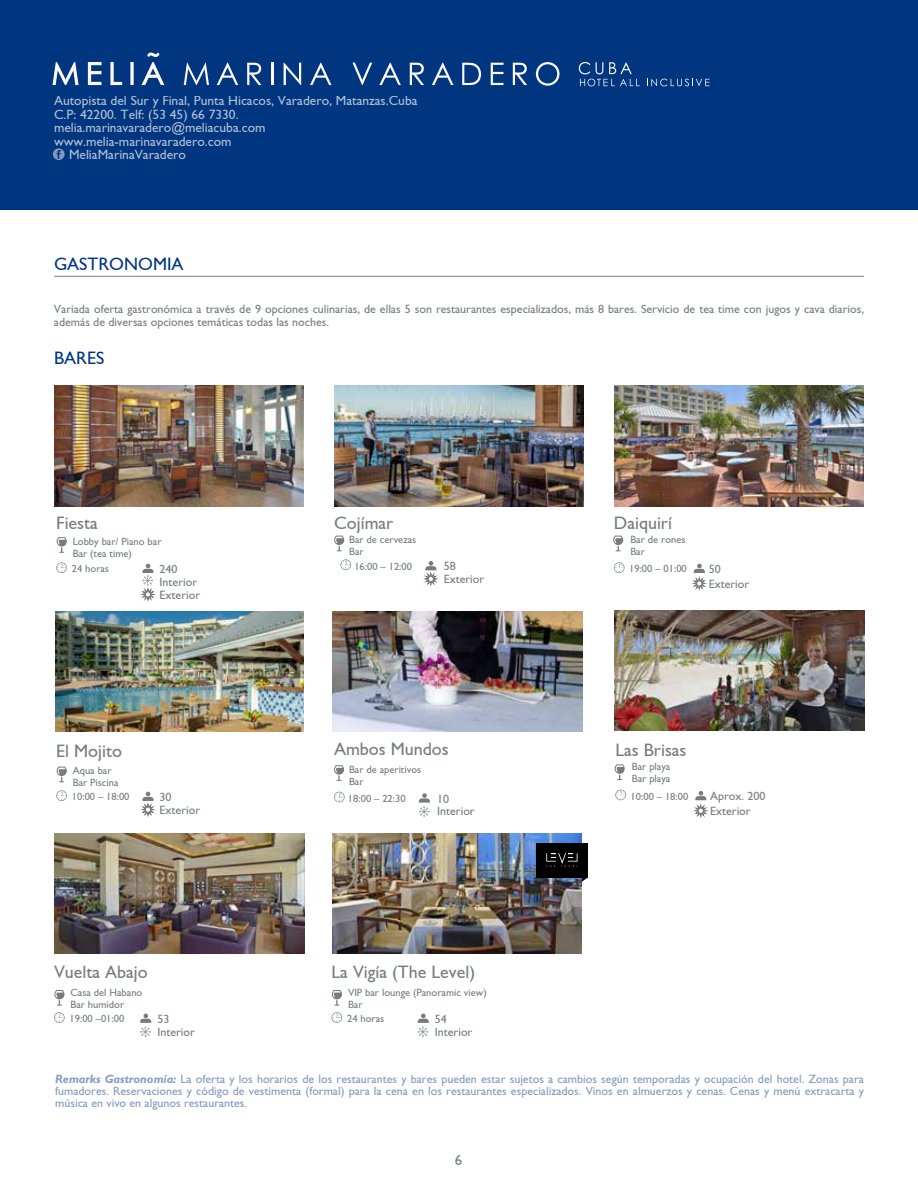
<style>
.page{position:relative;width:918px;height:1188px;background:#fff}
.page>*{position:absolute;margin:0;border:0;box-sizing:border-box;transform-origin:0 0}
.t1{font:18px "Gill Sans";color:#767b7d}
.t2{font:18px "Gill Sans";color:#003580}
.t3{font:15px "Gill Sans";color:#767b7d}
.t4{font:13.5px "Gill Sans";color:#fff}
.t5{font:12px/12px "Gill Sans";color:#809ac0;text-align:justify}
.t6{font:12px/12.8px "Gill Sans";color:#767b7d}
.t7{font:10.5px/12px "Gill Sans";color:#767b7d}
.s1{font-weight:700;font-style:italic}
</style>
<div class="page">
<div style="left:0;top:0;width:918px;height:210px;background:#003580"></div>
<svg style="left:647px;top:79px;width:62px;height:7px"></svg>
<svg style="left:52px;top:52px;width:112px;height:33px"></svg>
<svg style="left:579px;top:62px;width:61px;height:24px"></svg>
<svg style="left:184px;top:63px;width:25px;height:22px"></svg>
<svg style="left:217px;top:63px;width:21px;height:22px"></svg>
<svg style="left:247px;top:63px;width:15px;height:22px"></svg>
<hr style="left:271px;top:63px;width:2px;height:22px;background:#fefafb">
<svg style="left:284px;top:63px;width:17px;height:22px"></svg>
<svg style="left:310px;top:63px;width:22px;height:22px"></svg>
<svg style="left:352px;top:63px;width:20px;height:22px"></svg>
<svg style="left:379px;top:63px;width:22px;height:22px"></svg>
<svg style="left:410px;top:63px;width:14px;height:22px"></svg>
<svg style="left:432px;top:63px;width:21px;height:22px"></svg>
<svg style="left:462px;top:63px;width:19px;height:22px"></svg>
<svg style="left:491px;top:63px;width:13px;height:22px"></svg>
<svg style="left:513px;top:63px;width:14px;height:22px"></svg>
<svg style="left:536px;top:62px;width:23px;height:24px"></svg>
<svg style="left:53px;top:148px;width:12px;height:12px"></svg>
<img style="left:54px;top:386px;width:250px;height:120px">
<img style="left:334px;top:386px;width:250px;height:120px">
<img style="left:614px;top:386px;width:250px;height:120px">
<img style="left:55px;top:833px;width:249px;height:121px">
<svg style="left:56px;top:562px;width:11px;height:11px"></svg>
<svg style="left:142px;top:564px;width:12px;height:36px"></svg>
<svg style="left:57px;top:537px;width:10px;height:16px"></svg>
<svg style="left:340px;top:559px;width:11px;height:11px"></svg>
<svg style="left:425px;top:561px;width:11px;height:24px"></svg>
<svg style="left:334px;top:536px;width:10px;height:15px"></svg>
<svg style="left:614px;top:562px;width:11px;height:11px"></svg>
<svg style="left:694px;top:564px;width:11px;height:25px"></svg>
<svg style="left:613px;top:536px;width:10px;height:15px"></svg>
<svg style="left:56px;top:790px;width:11px;height:11px"></svg>
<svg style="left:142px;top:792px;width:12px;height:23px"></svg>
<svg style="left:57px;top:767px;width:10px;height:15px"></svg>
<img style="left:333px;top:611px;width:249px;height:120px">
<svg style="left:334px;top:792px;width:11px;height:10px"></svg>
<svg style="left:419px;top:793px;width:11px;height:24px"></svg>
<svg style="left:334px;top:765px;width:10px;height:16px"></svg>
<svg style="left:54px;top:1012px;width:11px;height:11px"></svg>
<svg style="left:140px;top:1014px;width:11px;height:23px"></svg>
<svg style="left:54px;top:990px;width:10px;height:16px"></svg>
<img style="left:56px;top:612px;width:248px;height:120px">
<img style="left:615px;top:611px;width:249px;height:120px">
<svg style="left:615px;top:790px;width:11px;height:10px"></svg>
<svg style="left:695px;top:791px;width:11px;height:25px"></svg>
<svg style="left:615px;top:764px;width:10px;height:16px"></svg>
<hr style="left:54px;top:276px;width:810px;height:1px;background:#000">
<img style="left:332px;top:833px;width:250px;height:121px">
<svg style="left:332px;top:1012px;width:10px;height:11px"></svg>
<svg style="left:418px;top:1014px;width:11px;height:23px"></svg>
<svg style="left:332px;top:990px;width:10px;height:16px"></svg>
<div style="left:536px;top:843px;width:52px;height:35px;background:#000"></div>
<svg style="left:546px;top:853px;width:32px;height:14px"></svg>
<svg style="left:582px;top:878px;width:5px;height:4px"></svg>
<p class="t4" style="left:54px;top:93px;width:365px">Autopista del Sur y Final, Punta Hicacos, Varadero, Matanzas.Cuba</p>
<p class="t4" style="left:54px;top:107px;width:186px">C.P: 42200. Telf: (53 45) 66 7330.</p>
<p class="t4" style="left:54px;top:120px;width:213px">melia.marinavaradero@meliacuba.com</p>
<p class="t4" style="left:54px;top:134px;width:179px">www.melia-marinavaradero.com</p>
<p class="t4" style="left:69px;top:147px;width:118px">MeliaMarinaVaradero</p>
<h1 class="t2" style="left:54px;top:254px;width:131px">GASTRONOMIA</h1>
<p class="t6" style="left:54px;top:302px;width:812px;line-height:13.5px">Variada oferta gastronómica a través de 9 opciones culinarias, de ellas 5 son restaurantes especializados, más 8 bares. Servicio de tea time con jugos y cava diarios, además de diversas opciones temáticas todas las noches.</p>
<h1 class="t2" style="left:54px;top:347px;width:52px">BARES</h1>
<h1 class="t1" style="left:56px;top:512px;width:43px">Fiesta</h1>
<p class="t7" style="left:72px;top:563px;width:39px">24 horas</p>
<p class="t6" style="left:160px;top:563px;width:42px">240<br>Interior<br>Exterior</p>
<p class="t7" style="left:73px;top:535px;width:90px">Lobby bar/ Piano bar<br>Bar (tea time)</p>
<h1 class="t1" style="left:334px;top:512px;width:61px">Cojímar</h1>
<p class="t7" style="left:354px;top:560px;width:59px">16:00 – 12:00</p>
<p class="t6" style="left:444px;top:560px;width:42px">58<br>Exterior</p>
<p class="t7" style="left:349px;top:534px;width:69px">Bar de cervezas<br>Bar</p>
<h1 class="t1" style="left:614px;top:512px;width:60px">Daiquirí</h1>
<p class="t7" style="left:629px;top:563px;width:59px">19:00 – 01:00</p>
<p class="t6" style="left:709px;top:562px;width:42px;line-height:14.5px">50<br>Exterior</p>
<p class="t7" style="left:630px;top:534px;width:57px">Bar de rones<br>Bar</p>
<h1 class="t1" style="left:56px;top:740px;width:67px">El Mojito</h1>
<p class="t7" style="left:72px;top:791px;width:59px">10:00 – 18:00</p>
<p class="t6" style="left:160px;top:791px;width:42px">30<br>Exterior</p>
<p class="t7" style="left:73px;top:764px;width:47px">Aqua bar<br>Bar Piscina</p>
<h1 class="t1" style="left:334px;top:739px;width:116px">Ambos Mundos</h1>
<p class="t7" style="left:348px;top:792px;width:59px">18:00 – 22:30</p>
<p class="t6" style="left:437px;top:792px;width:39px">10<br>Interior</p>
<p class="t7" style="left:349px;top:763px;width:74px">Bar de aperitivos<br>Bar</p>
<h1 class="t1" style="left:615px;top:739px;width:73px">Las Brisas</h1>
<p class="t7" style="left:631px;top:790px;width:59px">10:00 – 18:00</p>
<p class="t6" style="left:710px;top:789px;width:57px;line-height:14.5px">Aprox. 200<br>Exterior</p>
<p class="t7" style="left:632px;top:761px;width:40px">Bar playa<br>Bar playa</p>
<h1 class="t1" style="left:54px;top:962px;width:95px">Vuelta Abajo</h1>
<p class="t7" style="left:70px;top:1013px;width:56px">19:00 –01:00</p>
<p class="t6" style="left:157px;top:1012px;width:39px">53<br>Interior</p>
<p class="t7" style="left:71px;top:986px;width:73px">Casa del Habano<br>Bar humidor</p>
<h1 class="t1" style="left:332px;top:962px;width:145px">La Vigía (The Level)</h1>
<p class="t7" style="left:347px;top:1013px;width:39px">24 horas</p>
<p class="t6" style="left:435px;top:1012px;width:39px">54<br>Interior</p>
<p class="t7" style="left:348px;top:986px;width:140px">VIP bar lounge (Panoramic view)<br>Bar</p>
<p class="t5" style="left:55px;top:1073px;width:810px"><span class="s1">Remarks Gastronomía:</span> La oferta y los horarios de los restaurantes y bares pueden estar sujetos a cambios según temporadas y ocupación del hotel. Zonas para fumadores. Reservaciones y código de vestimenta (formal) para la cena en los restaurantes especializados. Vinos en almuerzos y cenas. Cenas y menú extracarta y música en vivo en algunos restaurantes.</p>
<p class="t3" style="left:455px;top:1151px;width:9px">6</p>
</div>
